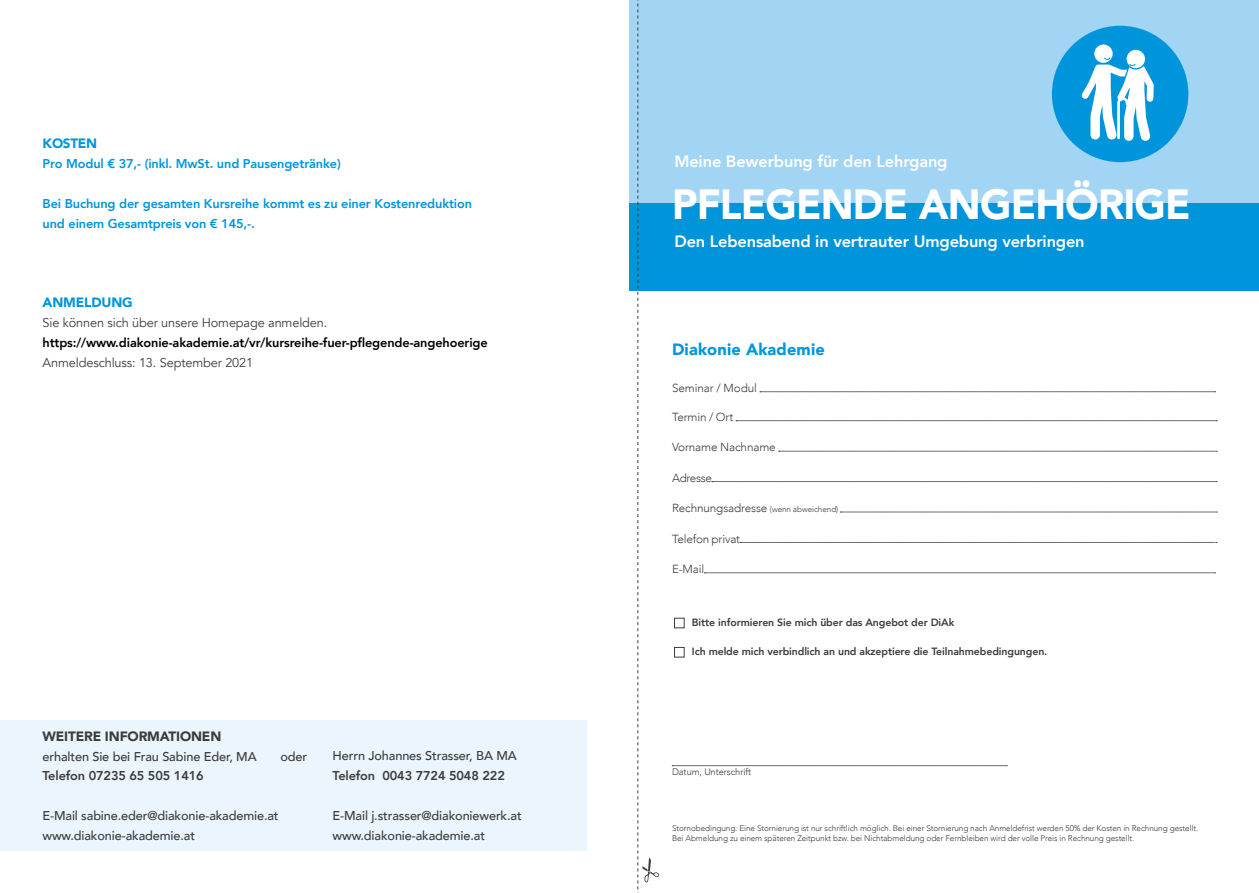
<style>
.page{position:relative;width:1259px;height:893px;background:#fff}
.page>*{position:absolute;margin:0;border:0;box-sizing:border-box;transform-origin:0 0}
.t1{font:900 42.15px "Avenir";letter-spacing:-.02em;color:#fff;scale:.96 1}
.t2{font:800 16.35px "Avenir";letter-spacing:-.01em;color:#fff}
.t3{font:900 16.35px "Avenir";letter-spacing:.01em;color:#0095db}
.t4{font:900 13.5px "Avenir";letter-spacing:-.01em;color:#3c3c3b}
.t5{font:900 13.5px "Avenir";letter-spacing:-.01em;color:#0095db}
.t6{font:500 12.75px/20px "Avenir";letter-spacing:-.01em;color:#3c3c3b}
.t7{font:800 12.75px/20px "Avenir";letter-spacing:-.01em;color:#0095db}
.t8{font:800 12.75px "Avenir";letter-spacing:-.01em;color:#000}
.t9{font:12.75px "Avenir";letter-spacing:-.01em;color:#3c3c3b}
.t10{font:800 12.75px "Avenir";letter-spacing:-.01em;color:#3c3c3b}
.t11{font:300 11.7px "Avenir";letter-spacing:-.01em;color:#3c3c3b}
.t12{font:800 10.5px "Avenir";letter-spacing:-.01em;color:#3c3c3b}
.t13{font:300 9.3px "Avenir";letter-spacing:-.01em;color:#3c3c3b}
.t14{font:300 8.25px/9.9px "Avenir";letter-spacing:-.01em;color:#3c3c3b}
.s1{font-size:8.25px}
</style>
<div class="page">
<div style="left:0;top:720px;width:587px;height:130px;background:#eaf5fd"></div>
<div style="left:629px;top:0;width:630px;height:257px;background:#a2d4f4"></div>
<div style="left:1052px;top:26px;width:136px;height:136px;background:#0095db;border-radius:50%"></div>
<svg style="left:1094px;top:44px;width:18px;height:19px"></svg>
<svg style="left:1081px;top:48px;width:72px;height:93px"></svg>
<div style="left:629px;top:204px;width:630px;height:87px;background:#0095db"></div>
<svg style="left:760px;top:391px;width:455px;height:1px"></svg>
<svg style="left:736px;top:420px;width:481px;height:1px"></svg>
<svg style="left:778px;top:451px;width:439px;height:1px"></svg>
<svg style="left:712px;top:481px;width:505px;height:1px"></svg>
<svg style="left:840px;top:512px;width:377px;height:1px"></svg>
<svg style="left:740px;top:542px;width:477px;height:1px"></svg>
<svg style="left:704px;top:573px;width:511px;height:1px"></svg>
<div style="left:674px;top:618px;width:10px;height:10px;border:1px solid #3c3c3b"></div>
<div style="left:674px;top:647px;width:10px;height:10px;border:1px solid #3c3c3b"></div>
<svg style="left:672px;top:765px;width:335px;height:1px"></svg>
<svg style="left:637px;top:0;width:22px;height:893px"></svg>
<h3 class="t5" style="left:43px;top:132px;width:56px">KOSTEN</h3>
<h3 class="t7" style="left:43px;top:154px;width:300px">Pro Modul € 37,- (inkl. MwSt. und Pausengetränke)</h3>
<h3 class="t7" style="left:43px;top:194px;width:431px">Bei Buchung der gesamten Kursreihe kommt es zu einer Kostenreduktion und einem Gesamtpreis von € 145,-.</h3>
<h3 class="t5" style="left:43px;top:291px;width:92px">ANMELDUNG</h3>
<h3 class="t9" style="left:43px;top:315px;width:286px">Sie können sich über unsere Homepage anmelden.</h3>
<h3 class="t8" style="left:43px;top:333px;width:447px">https://www.diakonie-akademie.at/vr/kursreihe-fuer-pflegende-angehoerige</h3>
<h3 class="t9" style="left:43px;top:355px;width:212px">Anmeldeschluss: 13. September 2021</h3>
<h3 class="t4" style="left:43px;top:724px;width:180px">WEITERE INFORMATIONEN</h3>
<h3 class="t6" style="left:43px;top:745px;width:216px">erhalten Sie bei Frau Sabine Eder, MA</h3>
<h3 class="t6" style="left:280px;top:745px;width:28px">oder</h3>
<h3 class="t10" style="left:43px;top:766px;width:163px">Telefon 07235 65 505 1416</h3>
<h3 class="t6" style="left:43px;top:805px;width:238px">E-Mail sabine.eder@diakonie-akademie.at www.diakonie-akademie.at</h3>
<h3 class="t6" style="left:333px;top:745px;width:186px">Herrn Johannes Strasser, BA MA</h3>
<h3 class="t10" style="left:333px;top:766px;width:174px">Telefon 0043 7724 5048 222</h3>
<h3 class="t6" style="left:333px;top:805px;width:191px">E-Mail j.strasser@diakoniewerk.at www.diakonie-akademie.at</h3>
<h2 class="t2" style="left:674px;top:149px;width:275px">Meine Bewerbung für den Lehrgang</h2>
<h1 class="t1" style="left:672px;top:168px;width:542px">PFLEGENDE ANGEHÖRIGE</h1>
<h2 class="t2" style="left:674px;top:229px;width:412px">Den Lebensabend in vertrauter Umgebung verbringen</h2>
<h2 class="t3" style="left:672px;top:336px;width:154px">Diakonie Akademie</h2>
<h3 class="t11" style="left:672px;top:381px;width:86px">Seminar / Modul</h3>
<h3 class="t11" style="left:672px;top:410px;width:63px">Termin / Ort</h3>
<h3 class="t11" style="left:672px;top:440px;width:105px">Vorname Nachname</h3>
<h3 class="t11" style="left:672px;top:471px;width:41px">Adresse</h3>
<h3 class="t11" style="left:672px;top:501px;width:168px">Rechnungsadresse <span class="s1">(wenn abweichend)</span></h3>
<h3 class="t11" style="left:672px;top:532px;width:70px">Telefon privat</h3>
<h3 class="t11" style="left:672px;top:562px;width:34px">E-Mail</h3>
<p class="t12" style="left:692px;top:614px;width:264px">Bitte informieren Sie mich über das Angebot der DiAk</p>
<p class="t12" style="left:692px;top:643px;width:357px">Ich melde mich verbindlich an und akzeptiere die Teilnahmebedingungen.</p>
<p class="t13" style="left:672px;top:766px;width:81px">Datum, Unterschrift</p>
<p class="t14" style="left:672px;top:824px;width:528px">Stornobedingung: Eine Stornierung ist nur schriftlich möglich. Bei einer Stornierung nach Anmeldefrist werden 50% der Kosten in Rechnung gestellt.<br>Bei Abmeldung zu einem späteren Zeitpunkt bzw. bei Nichtabmeldung oder Fernbleiben wird der volle Preis in Rechnung gestellt.</p>
</div>
